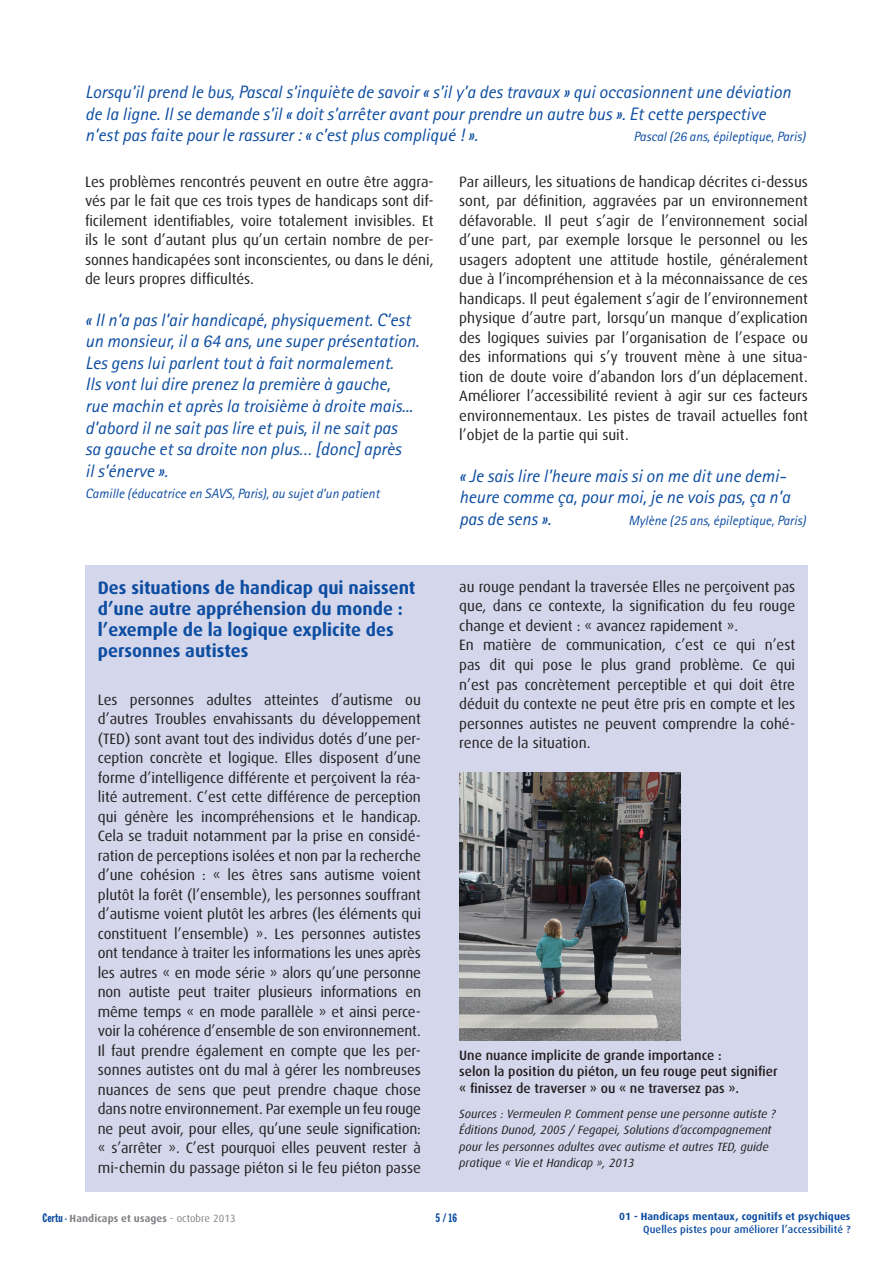
<style>
.page{position:relative;width:893px;height:1263px;background:#fff}
.page>*{position:absolute;margin:0;border:0;box-sizing:border-box;transform-origin:0 0}
.t1{font:italic 18px/21.6px "Rotis Sans Serif";color:#0d4da1}
.t2{font:700 18px/21px "Dax OT";color:#0d4da1}
.t3{font:15px/19.5px "Dax OT";color:#231f20;text-align:justify}
.t4{font:500 13.5px/16.5px "Dax OT";color:#231f20}
.t5{font:italic 13.5px "Rotis Sans Serif";color:#0d4da1}
.t6{font:italic 12px/16.5px "Dax OT";color:#231f20}
.t7{font:12px "Franklin Gothic Extra Cond";color:#0d4da1}
.t8{font:500 10.5px "Dax OT";letter-spacing:.01em;color:#0d4da1}
.t9{font:700 10.5px "Dax OT";letter-spacing:.01em;color:#0d4da1}
.t10{font:700 10.5px "Dax OT";letter-spacing:.01em;color:#808285}
.s1{font-family:"Franklin Gothic Extra Cond";font-weight:400;font-size:12px;color:#0d4da1}
.s2{font-family:"Franklin Gothic Extra Cond";font-weight:400;color:#0d4da1}
.s3{font-weight:400}
</style>
<div class="page">
<div style="left:85px;top:566px;width:723px;height:626px;background:#d4d6eb"></div>
<img style="left:459px;top:773px;width:221px;height:267px">
<p class="t1" style="left:85px;top:81px;width:707px">Lorsqu’il prend le bus, Pascal s’inquiète de savoir « s’il y’a des travaux » qui occasionnent une déviation de la ligne. Il se demande s’il « doit s’arrêter avant pour prendre un autre bus ». Et cette perspective n’est pas faite pour le rassurer : « c’est plus compliqué ! ».</p>
<p class="t5" style="left:633px;top:129px;width:173px">Pascal (26 ans, épileptique, Paris)</p>
<p class="t3" style="left:85px;top:172px;width:350px">Les problèmes rencontrés peuvent en outre être aggra&shy;vés par le fait que ces trois types de handicaps sont dif&shy;ficilement identifiables, voire totalement invisibles. Et ils le sont d’autant plus qu’un certain nombre de per&shy;sonnes handicapées sont inconscientes, ou dans le déni, de leurs propres difficultés.</p>
<p class="t1" style="left:85px;top:309px;width:335px">« Il n’a pas l’air handicapé, physiquement. C’est un monsieur, il a 64 ans, une super présentation.<br>Les gens lui parlent tout à fait normalement.<br>Ils vont lui dire prenez la première à gauche,<br>rue machin et après la troisième à droite mais... d’abord il ne sait pas lire et puis, il ne sait pas<br>sa gauche et sa droite non plus… [donc] après<br>il s’énerve ».</p>
<p class="t5" style="left:85px;top:486px;width:296px">Camille (éducatrice en SAVS, Paris), au sujet d’un patient</p>
<p class="t2" style="left:98px;top:578px;width:319px">Des situations de handicap qui naissent d’une autre appréhension du monde : l’exemple de la logique explicite des personnes autistes</p>
<p class="t3" style="left:98px;top:690px;width:325px">Les personnes adultes atteintes d’autisme ou d’autres Troubles envahissants du développement (TED) sont avant tout des individus dotés d’une per&shy;ception concrète et logique. Elles disposent d’une forme d’intelligence différente et perçoivent la réa&shy;lité autrement. C’est cette différence de perception qui génère les incompréhensions et le handicap.<br>Cela se traduit notamment par la prise en considé&shy;ration de perceptions isolées et non par la recherche d’une cohésion : « les êtres sans autisme voient plutôt la forêt (l’ensemble), les personnes souffrant d’autisme voient plutôt les arbres (les éléments qui constituent l’ensemble) ». Les personnes autistes ont tendance à traiter les informations les unes après les autres « en mode série » alors qu’une personne non autiste peut traiter plusieurs informations en même temps « en mode parallèle » et ainsi perce&shy;voir la cohérence d’ensemble de son environnement.</p>
<p class="t3" style="left:98px;top:1041px;width:325px">Il faut prendre également en compte que les per&shy;sonnes autistes ont du mal à gérer les nombreuses nuances de sens que peut prendre chaque chose dans notre environnement. Par exemple un feu rouge ne peut avoir, pour elles, qu’une seule signification: « s’arrêter ». C’est pourquoi elles peuvent rester à mi-chemin du passage piéton si le feu piéton passe</p>
<p class="t3" style="left:459px;top:172px;width:350px">Par ailleurs, les situations de handicap décrites ci-dessus sont, par définition, aggravées par un environnement défavorable. Il peut s’agir de l’environnement social d’une part, par exemple lorsque le personnel ou les usagers adoptent une attitude hostile, généralement due à l’incompréhension et à la méconnaissance de ces handicaps. Il peut également s’agir de l’environnement physique d’autre part, lorsqu’un manque d’explication des logiques suivies par l’organisation de l’espace ou des informations qui s’y trouvent mène à une situa&shy;tion de doute voire d’abandon lors d’un déplacement.<br>Améliorer l’accessibilité revient à agir sur ces facteurs environnementaux. Les pistes de travail actuelles font l’objet de la partie qui suit.</p>
<p class="t1" style="left:459px;top:465px;width:332px">« Je sais lire l’heure mais si on me dit une demi&shy;heure comme ça, pour moi, je ne vois pas, ça n’a pas de sens ».</p>
<p class="t5" style="left:628px;top:512px;width:179px">Mylène (25 ans, épileptique, Paris)</p>
<p class="t3" style="left:459px;top:577px;width:337px">au rouge pendant la traversée Elles ne perçoivent pas que, dans ce contexte, la signification du feu rouge change et devient : « avancez rapidement ».</p>
<p class="t3" style="left:459px;top:636px;width:337px">En matière de communication, c’est ce qui n’est pas dit qui pose le plus grand problème. Ce qui n’est pas concrètement perceptible et qui doit être déduit du contexte ne peut être pris en compte et les personnes autistes ne peuvent comprendre la cohé&shy;rence de la situation.</p>
<p class="t4" style="left:459px;top:1047px;width:320px">Une nuance implicite de grande importance :<br>selon la position du piéton, un feu rouge peut signifier « finissez de traverser » ou « ne traversez pas ».</p>
<p class="t6" style="left:459px;top:1105px;width:318px">Sources : Vermeulen P. Comment pense une personne autiste ?<br>Éditions Dunod, 2005 / Fegapei, Solutions d’accompagnement pour les personnes adultes avec autisme et autres TED, guide pratique « Vie et Handicap », 2013</p>
<p class="t10" style="left:43px;top:1212px;width:195px"><span class="s1">Certu</span> <span class="s2">-</span> Handicaps et usages <span class="s3">- octobre 2013</span></p>
<p class="t9" style="left:619px;top:1210px;width:233px">01 - Handicaps mentaux, cognitifs et psychiques</p>
<p class="t8" style="left:643px;top:1223px;width:209px">Quelles pistes pour améliorer l’accessibilité ?</p>
<p class="t7" style="left:436px;top:1211px;width:23px">5 / 16</p>
</div>
